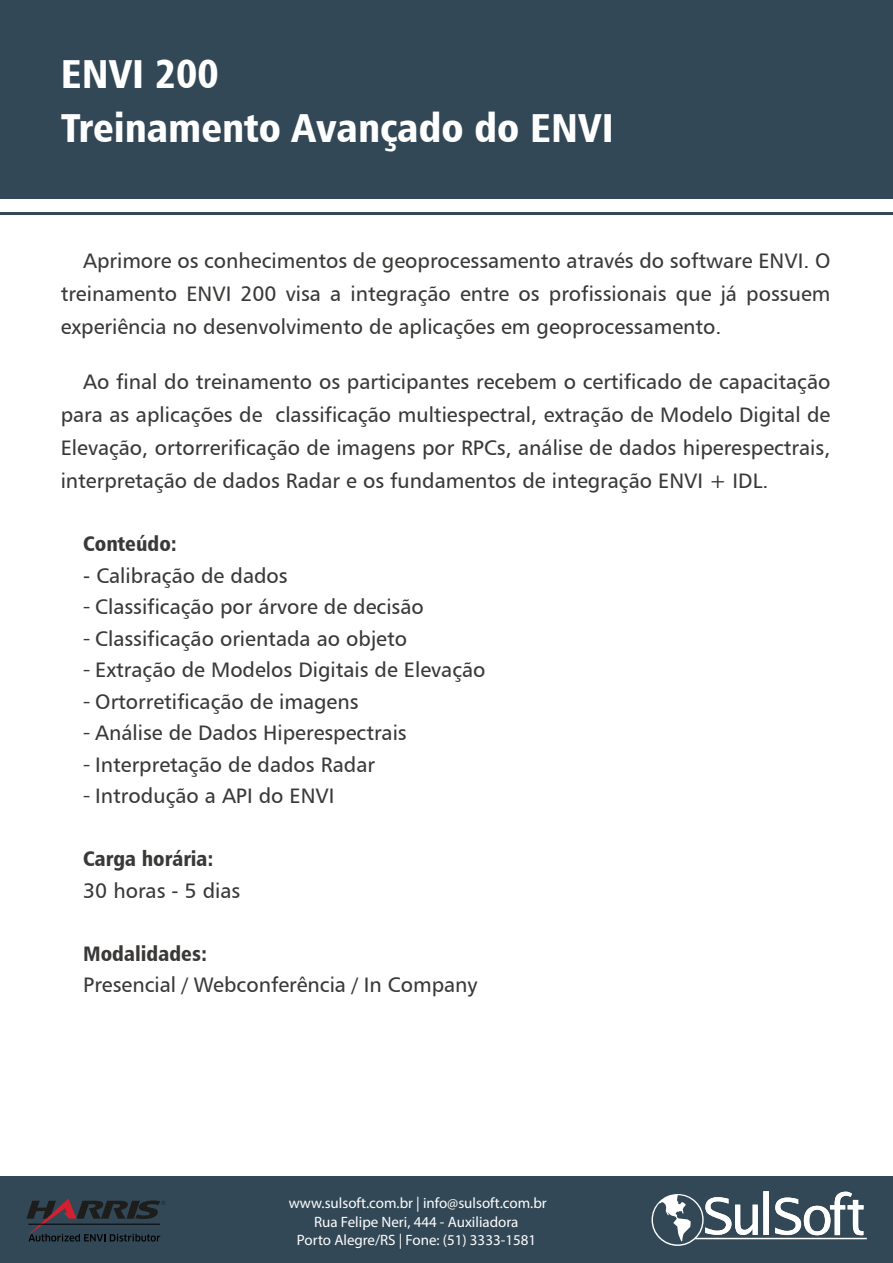
<style>
.page{position:relative;width:893px;height:1263px;background:#fff}
.page>*{position:absolute;margin:0;border:0;box-sizing:border-box;transform-origin:0 0}
.t1{font:40.5px/54px "Humanist 777 BT Black Condensed B";color:#fff}
.t2{font:21px/33px "Humanist 777 BT Roman B";color:#3a3938;text-align:justify}
.t3{font:21px "Humanist 777 BT Black Condensed B";color:#3a3938}
.t4{font:15px/19.5px "Myriad Pro";color:#fdfdfd;text-align:center}
.s1{font-family:"Koz Go Pr 6 N"}
</style>
<div class="page">
<div style="left:0;top:0;width:893px;height:198px;background:#334856"></div>
<div style="left:0;top:1176px;width:893px;height:87px;background:#334856"></div>
<hr style="left:0;top:212px;width:893px;height:3px;background:#334856">
<hr style="left:695px;top:1238px;width:172px;height:1px;background:#fff">
<svg style="left:775px;top:1191px;width:88px;height:44px"></svg>
<svg style="left:652px;top:1191px;width:117px;height:55px"></svg>
<svg style="left:26px;top:1198px;width:140px;height:43px"></svg>
<hr style="left:28px;top:1224px;width:132px;height:1px;background:#020202">
<h1 class="t1" style="left:61px;top:45px;width:555px">ENVI 200<br>Treinamento Avançado do ENVI</h1>
<p class="t2" style="left:61px;top:243px;width:771px;text-indent:22px">Aprimore os conhecimentos de geoprocessamento através do software ENVI. O treinamento ENVI 200 visa a integração entre os profissionais que já possuem experiência no desenvolvimento de aplicações em geoprocessamento.</p>
<p class="t2" style="left:61px;top:365px;width:771px;text-indent:22px">Ao final do treinamento os participantes recebem o certificado de capacitação para as aplicações de classificação multiespectral, extração de Modelo Digital de Elevação, ortorrerificação de imagens por RPCs, análise de dados hiperespectrais, interpretação de dados Radar e os fundamentos de integração ENVI + IDL.</p>
<p class="t3" style="left:83px;top:530px;width:95px">Conteúdo:</p>
<p class="t2" style="left:83px;top:558px;width:206px">- Calibração de dados</p>
<p class="t2" style="left:83px;top:590px;width:342px"><span class="s1">-</span> Classificação por árvore de decisão</p>
<p class="t2" style="left:83px;top:621px;width:325px"><span class="s1">-</span> Classificação orientada ao objeto</p>
<p class="t2" style="left:83px;top:653px;width:404px"><span class="s1">-</span> Extração de Modelos Digitais de Elevação</p>
<p class="t2" style="left:83px;top:684px;width:277px"><span class="s1">-</span> Ortorretificação de imagens</p>
<p class="t2" style="left:83px;top:716px;width:325px"><span class="s1">-</span> Análise de Dados Hiperespectrais</p>
<p class="t2" style="left:83px;top:747px;width:293px"><span class="s1">-</span> Interpretação de dados Radar</p>
<p class="t2" style="left:83px;top:779px;width:253px"><span class="s1">-</span> Introdução a API do ENVI</p>
<p class="t3" style="left:83px;top:845px;width:132px">Carga horária:</p>
<p class="t2" style="left:83px;top:873px;width:159px">30 horas - 5 dias</p>
<p class="t3" style="left:83px;top:940px;width:125px">Modalidades:</p>
<p class="t2" style="left:83px;top:968px;width:396px">Presencial / Webconferência / In Company</p>
<p class="t4" style="left:289px;top:1193px;width:260px">www.sulsoft.com.br | info@sulsoft.com.br<br>Rua Felipe Neri, 444 - Auxiliadora</p>
<p class="t4" style="left:297px;top:1230px;width:241px">Porto Alegre/RS | Fone: (51) 3333-1581</p>
</div>
